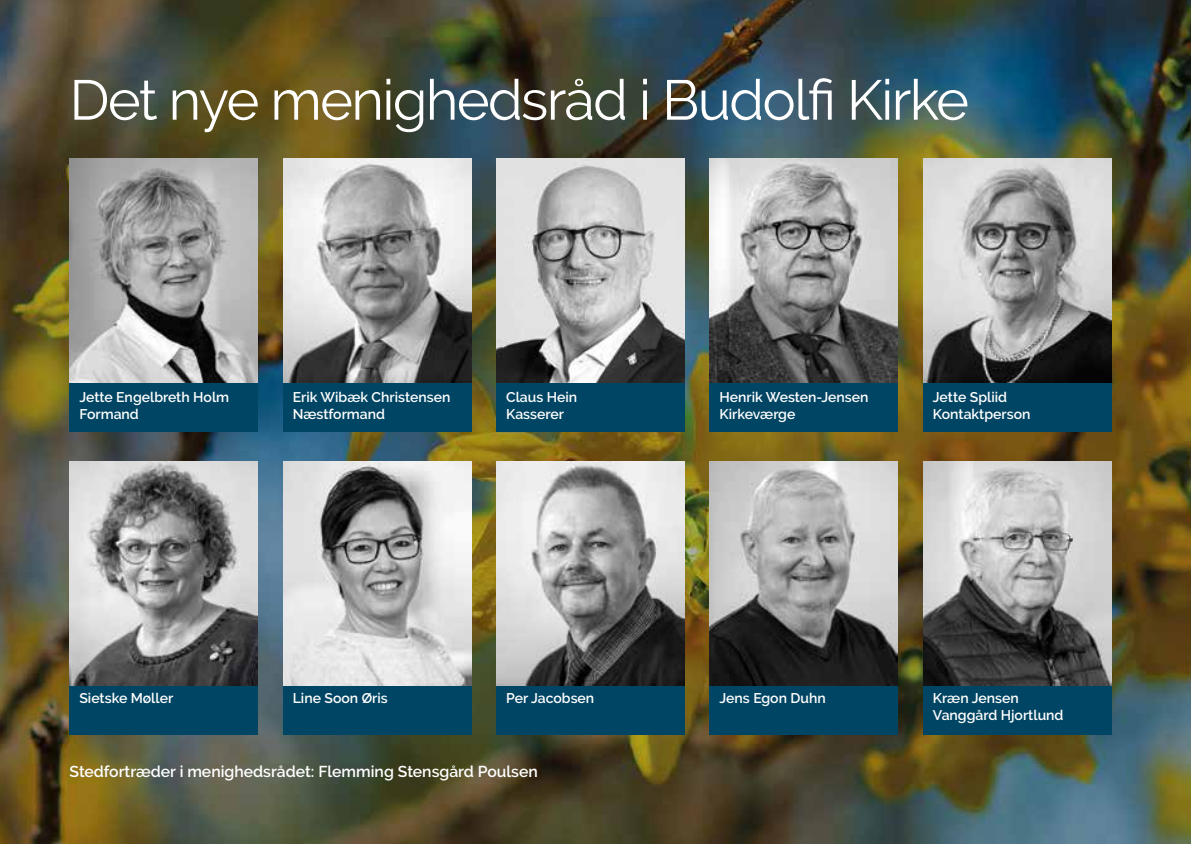
<style>
.page{position:relative;width:1191px;height:844px;background:#fff}
.page>*{position:absolute;margin:0;border:0;box-sizing:border-box;transform-origin:0 0}
.t1{font:56px "Raleway";letter-spacing:-.03em;color:#fff}
.t2{font:600 15.75px "Raleway";color:#fff}
.t3{font:600 14px/16.8px "Raleway";color:#fff}
</style>
<div class="page">
<img style="left:0;top:0;width:1191px;height:843px">
<div style="left:69px;top:382px;width:189px;height:50px;background:#004563"></div>
<div style="left:69px;top:685px;width:189px;height:49px;background:#004563"></div>
<div style="left:283px;top:382px;width:188px;height:50px;background:#004563"></div>
<div style="left:283px;top:685px;width:188px;height:49px;background:#004563"></div>
<div style="left:496px;top:382px;width:189px;height:50px;background:#004563"></div>
<div style="left:496px;top:685px;width:189px;height:49px;background:#004563"></div>
<div style="left:709px;top:382px;width:189px;height:50px;background:#004563"></div>
<div style="left:709px;top:685px;width:189px;height:49px;background:#004563"></div>
<div style="left:923px;top:382px;width:188px;height:50px;background:#004563"></div>
<div style="left:923px;top:685px;width:188px;height:49px;background:#004563"></div>
<img style="left:70px;top:159px;width:188px;height:223px">
<img style="left:70px;top:461px;width:188px;height:224px">
<img style="left:283px;top:159px;width:188px;height:223px">
<img style="left:283px;top:461px;width:188px;height:224px">
<img style="left:496px;top:159px;width:189px;height:223px">
<img style="left:496px;top:461px;width:188px;height:224px">
<img style="left:710px;top:159px;width:188px;height:223px">
<img style="left:710px;top:461px;width:188px;height:224px">
<img style="left:923px;top:159px;width:188px;height:223px">
<img style="left:923px;top:461px;width:188px;height:224px">
<h1 class="t1" style="left:69px;top:67px;width:901px">Det nye menighedsråd i Budolfi Kirke</h1>
<p class="t3" style="left:79px;top:388px;width:151px">Jette Engelbreth Holm<br>Formand</p>
<p class="t3" style="left:293px;top:388px;width:159px">Erik Wibæk Christensen<br>Næstformand</p>
<p class="t3" style="left:506px;top:388px;width:72px">Claus Hein<br>Kasserer</p>
<p class="t3" style="left:719px;top:388px;width:150px">Henrik Westen-Jensen<br>Kirkeværge</p>
<p class="t3" style="left:933px;top:388px;width:99px">Jette Spliid<br>Kontaktperson</p>
<p class="t3" style="left:79px;top:689px;width:95px">Sietske Møller</p>
<p class="t3" style="left:293px;top:689px;width:97px">Line Soon Øris</p>
<p class="t3" style="left:506px;top:689px;width:90px">Per Jacobsen</p>
<p class="t3" style="left:719px;top:689px;width:108px">Jens Egon Duhn</p>
<p class="t3" style="left:933px;top:689px;width:132px">Kræn Jensen<br>Vanggård Hjortlund</p>
<p class="t2" style="left:69px;top:762px;width:470px">Stedfortræder i menighedsrådet: Flemming Stensgård Poulsen</p>
</div>
